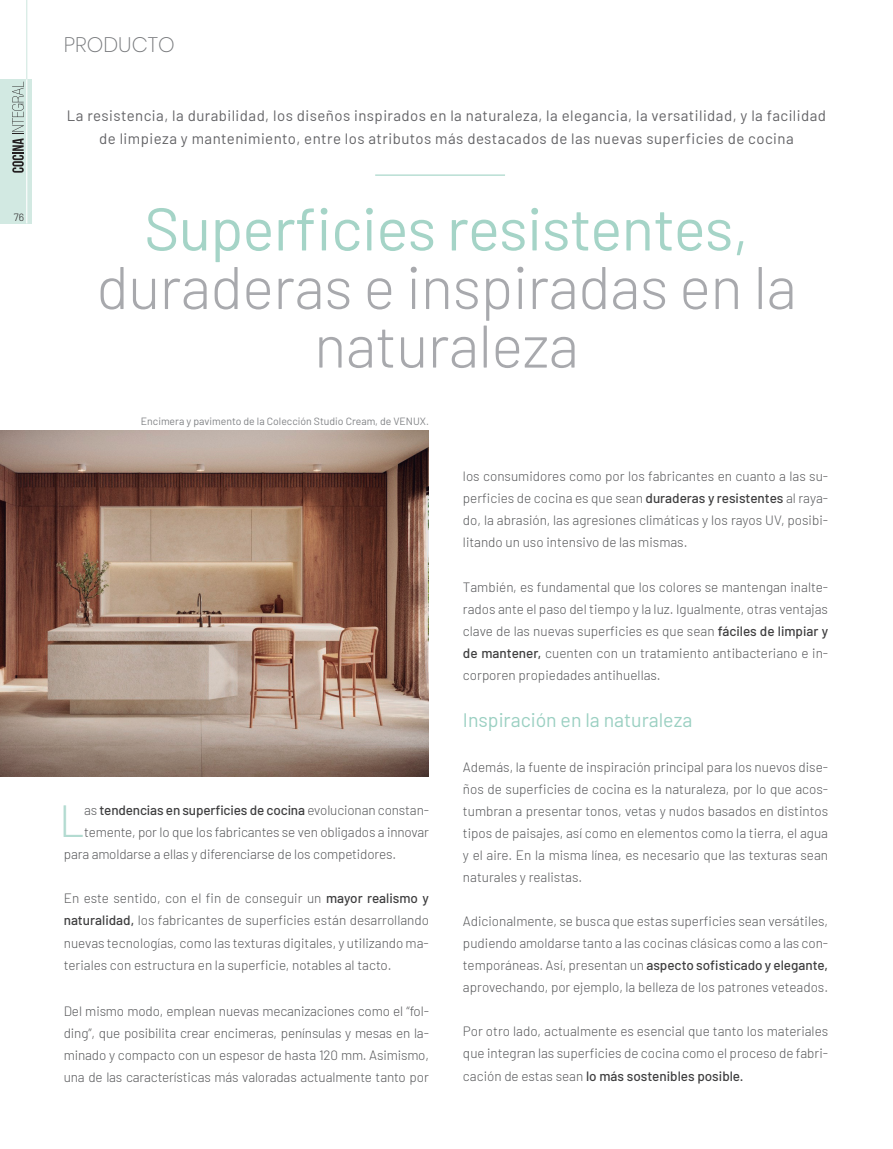
<style>
.page{position:relative;width:893px;height:1149px;background:#fff}
.page>*{position:absolute;margin:0;border:0;box-sizing:border-box;transform-origin:0 0}
.t1{font:300 60px/58.5px "Barlow";letter-spacing:-.01em;color:#a8a9ad;text-align:center}
.t2{font:60px "Barlow";letter-spacing:-.01em;color:#a5d4c7}
.t3{font:300 45px "Barlow";color:#b3dbd1}
.t4{font:200 21px "Poppins";color:#76787b}
.t5{font:19.5px "Barlow";color:#9bd0c2}
.t6{font:15px/22.5px "Barlow";letter-spacing:.03em;color:#636366;text-align:center}
.t7{font:300 13.5px/22px "Barlow";color:#57585a;text-align:justify}
.t8{font:500 13.5px "Barlow";letter-spacing:-.01em;color:#3e3e3f}
.t9{font:10.5px "Barlow";color:#808285}
.t10{font:300 10.5px "Barlow";color:#231f20}
.s1{font-weight:300;color:#57585a}
.s2{font-weight:500;color:#3e3e3f}
</style>
<div class="page">
<div style="left:0;top:79px;width:32px;height:144px;background:#d2e9e2"></div>
<hr style="left:26px;top:78px;width:1px;height:145px;background:#fff">
<hr style="left:26px;top:0;width:1px;height:79px;background:#d2e9e2">
<svg style="left:12px;top:82px;width:12px;height:91px"></svg>
<hr style="left:375px;top:175px;width:130px;height:1px;background:#96cebf">
<img style="left:0;top:430px;width:429px;height:345px">
<p class="t10" style="left:14px;top:209px;width:12px">76</p>
<h3 class="t4" style="left:64px;top:32px;width:112px">PRODUCTO</h3>
<p class="t6" style="left:67px;top:103px;width:761px">La resistencia, la durabilidad, los diseños inspirados en la naturaleza, la elegancia, la versatilidad, y la facilidad de limpieza y mantenimiento, entre los atributos más destacados de las nuevas superficies de cocina</p>
<h1 class="t2" style="left:144px;top:185px;width:606px">Superficies resistentes,</h1>
<h1 class="t1" style="left:96px;top:253px;width:702px">duraderas e inspiradas en la naturaleza</h1>
<p class="t9" style="left:141px;top:413px;width:289px">Encimera y pavimento de la Colección Studio Cream, de VENUX.</p>
<h2 class="t3" style="left:59px;top:788px;width:27px">L</h2>
<p class="t8" style="left:84px;top:800px;width:346px"><span class="s1">as</span> tendencias en superficies de cocina <span class="s1">evolucionan constan-</span></p>
<p class="t7" style="left:84px;top:820px;width:346px">temente, por lo que los fabricantes se ven obligados a innovar</p>
<p class="t7" style="left:64px;top:842px;width:334px">para amoldarse a ellas y diferenciarse de los competidores.</p>
<p class="t7" style="left:64px;top:886px;width:367px">En este sentido, con el fin de conseguir un <span class="s2">mayor realismo y naturalidad,</span> los fabricantes de superficies están desarrollando nuevas tecnologías, como las texturas digitales, y utilizando ma&shy;teriales con estructura en la superficie, notables al tacto.</p>
<p class="t7" style="left:64px;top:998px;width:367px">Del mismo modo, emplean nuevas mecanizaciones como el “fol&shy;ding”, que posibilita crear encimeras, penínsulas y mesas en la&shy;minado y compacto con un espesor de hasta 120 mm. Asimismo, una de las características más valoradas actualmente tanto por</p>
<p class="t7" style="left:463px;top:464px;width:367px">los consumidores como por los fabricantes en cuanto a las su&shy;perficies de cocina es que sean <span class="s2">duraderas y resistentes</span> al raya&shy;do, la abrasión, las agresiones climáticas y los rayos UV, posibi&shy;litando un uso intensivo de las mismas.</p>
<p class="t7" style="left:463px;top:574px;width:367px">También, es fundamental que los colores se mantengan inalte&shy;rados ante el paso del tiempo y la luz. Igualmente, otras ventajas clave de las nuevas superficies es que sean <span class="s2">fáciles de limpiar y de mantener,</span> cuenten con un tratamiento antibacteriano e in&shy;corporen propiedades antihuellas.</p>
<h3 class="t5" style="left:463px;top:706px;width:231px">Inspiración en la naturaleza</h3>
<p class="t7" style="left:463px;top:754px;width:367px">Además, la fuente de inspiración principal para los nuevos dise&shy;ños de superficies de cocina es la naturaleza, por lo que acos&shy;tumbran a presentar tonos, vetas y nudos basados en distintos tipos de paisajes, así como en elementos como la tierra, el agua y el aire. En la misma línea, es necesario que las texturas sean naturales y realistas.</p>
<p class="t7" style="left:463px;top:908px;width:367px">Adicionalmente, se busca que estas superficies sean versátiles, pudiendo amoldarse tanto a las cocinas clásicas como a las con&shy;temporáneas. Así, presentan un <span class="s2">aspecto sofisticado y elegante, </span>aprovechando, por ejemplo, la belleza de los patrones veteados.</p>
<p class="t7" style="left:463px;top:1019px;width:367px">Por otro lado, actualmente es esencial que tanto los materiales que integran las superficies de cocina como el proceso de fabri&shy;cación de estas sean <span class="s2">lo más sostenibles posible.</span></p>
</div>
